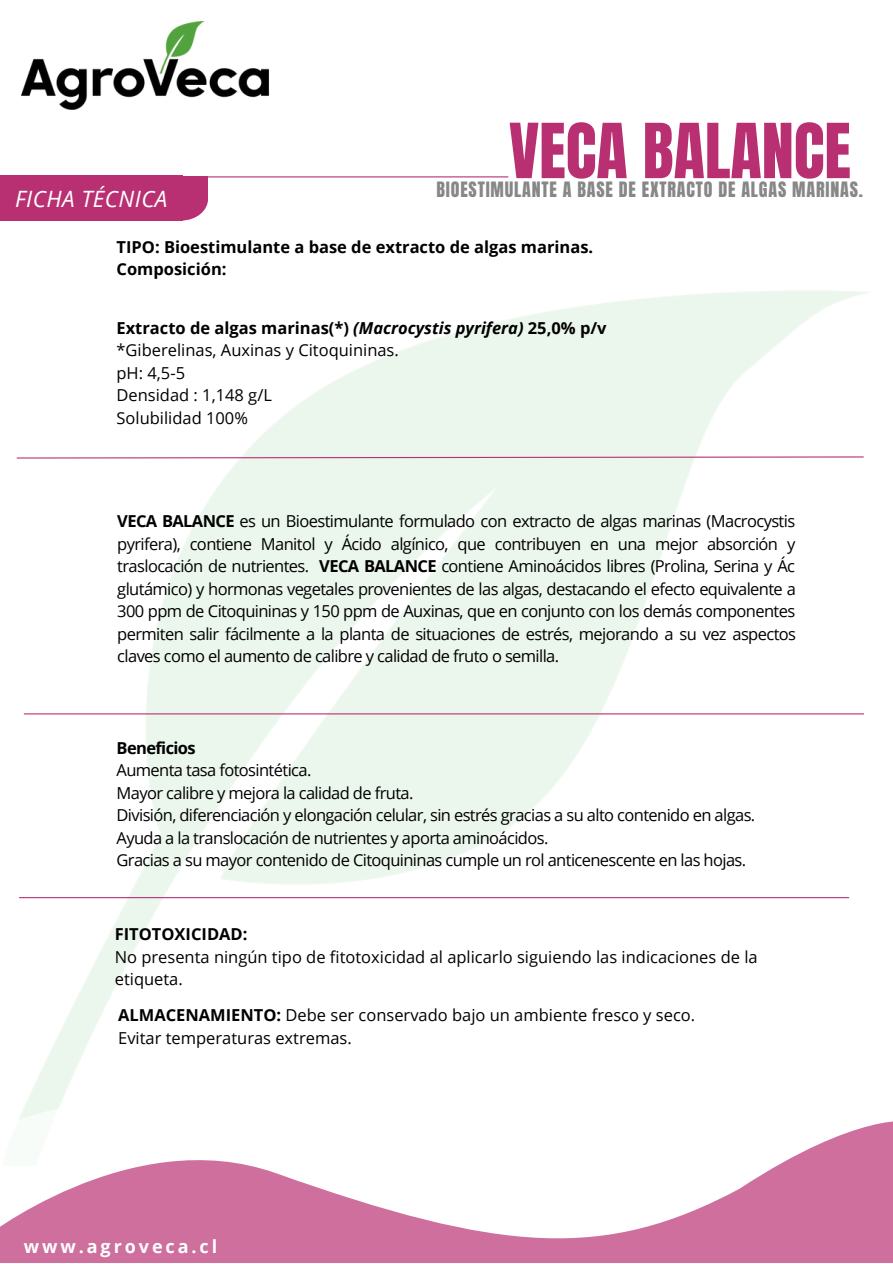
<style>
.page{position:relative;width:893px;height:1264px;background:#fff}
.page>*{position:absolute;margin:0;border:0;box-sizing:border-box;transform-origin:0 0}
.t1{font:64.5px "Anton";color:#b93072}
.t2{font:italic 22.5px "Open Sans";letter-spacing:.02em;color:#fff}
.t3{font:18px "Anton";letter-spacing:.045em;color:#878787}
.t4{font:700 18px "Open Sans";letter-spacing:.16em;color:#fff}
.t5{font:16.5px/22.5px "Open Sans";letter-spacing:-.035em;color:#000;text-align:justify}
.t6{font:16.5px/22.5px "Open Sans";color:#000}
.t7{font:700 16.5px "Open Sans";color:#000}
.t8{font:700 16.5px "Open Sans";letter-spacing:-.035em;color:#000}
.s1{font-style:italic}
.s2{font-weight:700}
</style>
<div class="page">
<svg style="left:43px;top:1039px;width:47px;height:26px"></svg>
<svg style="left:22px;top:1065px;width:56px;height:45px;fill:#ebf6ec"></svg>
<svg style="left:0;top:1110px;width:892px;height:152px"></svg>
<img style="left:20px;top:21px;width:249px;height:89px">
<hr style="left:19px;top:897px;width:830px;height:1px;background:#b93072">
<svg style="left:16px;top:456px;width:848px;height:3px"></svg>
<hr style="left:24px;top:713px;width:840px;height:1px;background:#b93072">
<hr style="left:0;top:176px;width:508px;height:1px;background:#b93072">
<div style="left:155px;top:176px;width:53px;height:44px;background:#b93072;border-radius:50%"></div>
<div style="left:0;top:176px;width:182px;height:44px;background:#b93072"></div>
<div style="left:167px;top:176px;width:41px;height:22px;background:#b93072"></div>
<p class="t1" style="left:509px;top:105px;width:343px">VECA BALANCE</p>
<p class="t2" style="left:15px;top:183px;width:154px">FICHA TÉCNICA</p>
<p class="t3" style="left:436px;top:176px;width:428px">BIOESTIMULANTE A BASE DE EXTRACTO DE ALGAS MARINAS.</p>
<p class="t7" style="left:116px;top:235px;width:478px">TIPO: Bioestimulante a base de extracto de algas marinas.</p>
<p class="t7" style="left:116px;top:257px;width:111px">Composición:</p>
<p class="t7" style="left:116px;top:316px;width:491px">Extracto de algas marinas(*) <span class="s1">(Macrocystis pyrifera)</span> 25,0% p/v</p>
<p class="t6" style="left:116px;top:338px;width:284px">*Giberelinas, Auxinas y Citoquininas.</p>
<p class="t5" style="left:116px;top:361px;width:70px">pH: 4,5-5</p>
<p class="t6" style="left:116px;top:383px;width:157px">Densidad : 1,148 g/L</p>
<p class="t6" style="left:116px;top:406px;width:133px">Solubilidad 100%</p>
<p class="t5" style="left:117px;top:509px;width:680px"><span class="s2">VECA BALANCE</span> es un Bioestimulante formulado con extracto de algas marinas (Macrocystis pyrifera), contiene Manitol y Ácido algínico, que contribuyen en una mejor absorción y traslocación de nutrientes. <span class="s2">VECA BALANCE</span> contiene Aminoácidos libres (Prolina, Serina y Ác glutámico) y hormonas vegetales provenientes de las algas, destacando el efecto equivalente a 300 ppm de Citoquininas y 150 ppm de Auxinas, que en conjunto con los demás componentes permiten salir fácilmente a la planta de situaciones de estrés, mejorando a su vez aspectos claves como el aumento de calibre y calidad de fruto o semilla.</p>
<p class="t8" style="left:116px;top:736px;width:81px">Beneficios</p>
<p class="t5" style="left:116px;top:758px;width:196px">Aumenta tasa fotosintética.</p>
<p class="t5" style="left:116px;top:781px;width:298px">Mayor calibre y mejora la calidad de fruta.</p>
<p class="t5" style="left:116px;top:803px;width:640px">División, diferenciación y elongación celular, sin estrés gracias a su alto contenido en algas.</p>
<p class="t5" style="left:116px;top:826px;width:433px">Ayuda a la translocación de nutrientes y aporta aminoácidos.</p>
<p class="t5" style="left:116px;top:848px;width:631px">Gracias a su mayor contenido de Citoquininas cumple un rol anticenescente en las hojas.</p>
<p class="t7" style="left:115px;top:922px;width:134px">FITOTOXICIDAD:</p>
<p class="t6" style="left:115px;top:945px;width:644px">No presenta ningún tipo de fitotoxicidad al aplicarlo siguiendo las indicaciones de la etiqueta.</p>
<p class="t6" style="left:118px;top:1003px;width:578px"><span class="s2">ALMACENAMIENTO:</span> Debe ser conservado bajo un ambiente fresco y seco.</p>
<p class="t6" style="left:118px;top:1026px;width:235px">Evitar temperaturas extremas.</p>
<p class="t4" style="left:24px;top:1233px;width:195px">www.agroveca.cl</p>
</div>
